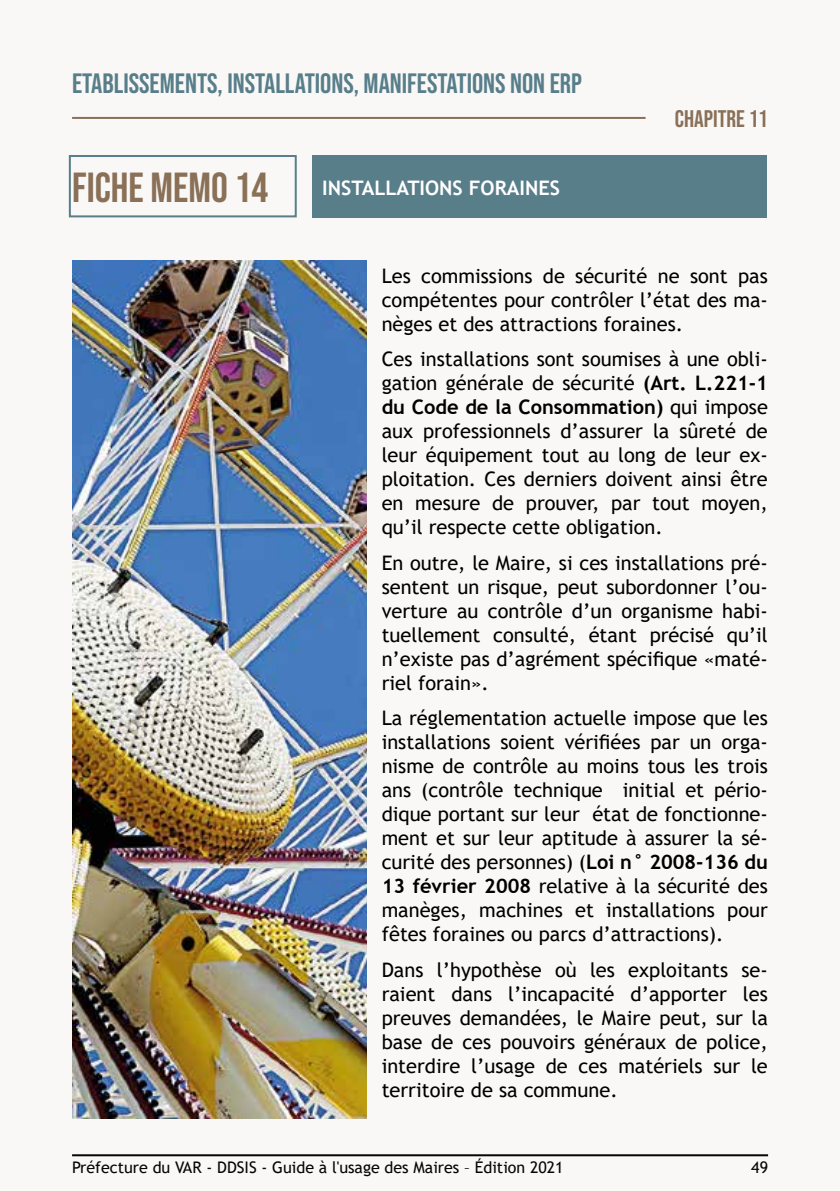
<style>
.page{position:relative;width:840px;height:1191px;background:#fff}
.page>*{position:absolute;margin:0;border:0;box-sizing:border-box;transform-origin:0 0}
.t1{font:42px "Bebas Neue";color:#897057}
.t2{font:28px "Bebas Neue";color:#587e8a}
.t3{font:24px "Bebas Neue";color:#897057}
.t4{font:20px/24px "Trebuchet MS";color:#000;text-align:justify}
.t5{font:700 20px "Trebuchet MS";color:#fff}
.t6{font:16px "Trebuchet MS";color:#000}
.s1{font-weight:700}
</style>
<div class="page">
<div style="left:0;top:0;width:839px;height:1191px;background:#f9f8f7"></div>
<div style="left:69px;top:155px;width:227px;height:62px;border:2px solid #587e8a"></div>
<hr style="left:72px;top:117px;width:573px;height:2px;background:#897057">
<img style="left:72px;top:261px;width:294px;height:858px">
<div style="left:312px;top:155px;width:454px;height:62px;background:#587e8a"></div>
<h2 class="t2" style="left:72px;top:67px;width:511px">ETABLISSEMENTS, INSTALLATIONS, MANIFESTATIONS NON ERP</h2>
<h1 class="t1" style="left:72px;top:163px;width:197px">FICHE MEMO 14</h1>
<p class="t5" style="left:322px;top:175px;width:239px">INSTALLATIONS FORAINES</p>
<p class="t3" style="left:674px;top:105px;width:94px">CHAPITRE 11</p>
<p class="t4" style="left:381px;top:264px;width:387px">Les commissions de sécurité ne sont pas compétentes pour contrôler l’état des ma&shy;nèges et des attractions foraines.</p>
<p class="t4" style="left:381px;top:347px;width:387px">Ces installations sont soumises à une obli&shy;gation générale de sécurité <span class="s1">(Art. L.221-1 du Code de la Consommation)</span> qui impose aux professionnels d’assurer la sûreté de leur équipement tout au long de leur ex&shy;ploitation. Ces derniers doivent ainsi être en mesure de prouver, par tout moyen, qu’il respecte cette obligation.</p>
<p class="t4" style="left:381px;top:550px;width:387px">En outre, le Maire, si ces installations pré&shy;sentent un risque, peut subordonner l’ou&shy;verture au contrôle d’un organisme habi&shy;tuellement consulté, étant précisé qu’il n’existe pas d’agrément spécifique «maté&shy;riel forain».</p>
<p class="t4" style="left:381px;top:706px;width:387px">La réglementation actuelle impose que les installations soient vérifiées par un orga&shy;nisme de contrôle au moins tous les trois ans (contrôle technique initial et pério&shy;dique portant sur leur état de fonctionne&shy;ment et sur leur aptitude à assurer la sé&shy;curité des personnes) (<span class="s1">Loi n° 2008-136 du 13 février 2008</span> relative à la sécurité des manèges, machines et installations pour fêtes foraines ou parcs d’attractions).</p>
<p class="t4" style="left:381px;top:957px;width:387px">Dans l’hypothèse où les exploitants se&shy;raient dans l’incapacité d’apporter les preuves demandées, le Maire peut, sur la base de ces pouvoirs généraux de police, interdire l’usage de ces matériels sur le territoire de sa commune.</p>
<p class="t6" style="left:72px;top:1157px;width:493px">Préfecture du VAR - DDSIS - Guide à l'usage des Maires – Édition 2021</p>
<p class="t6" style="left:750px;top:1157px;width:18px">49</p>
</div>
